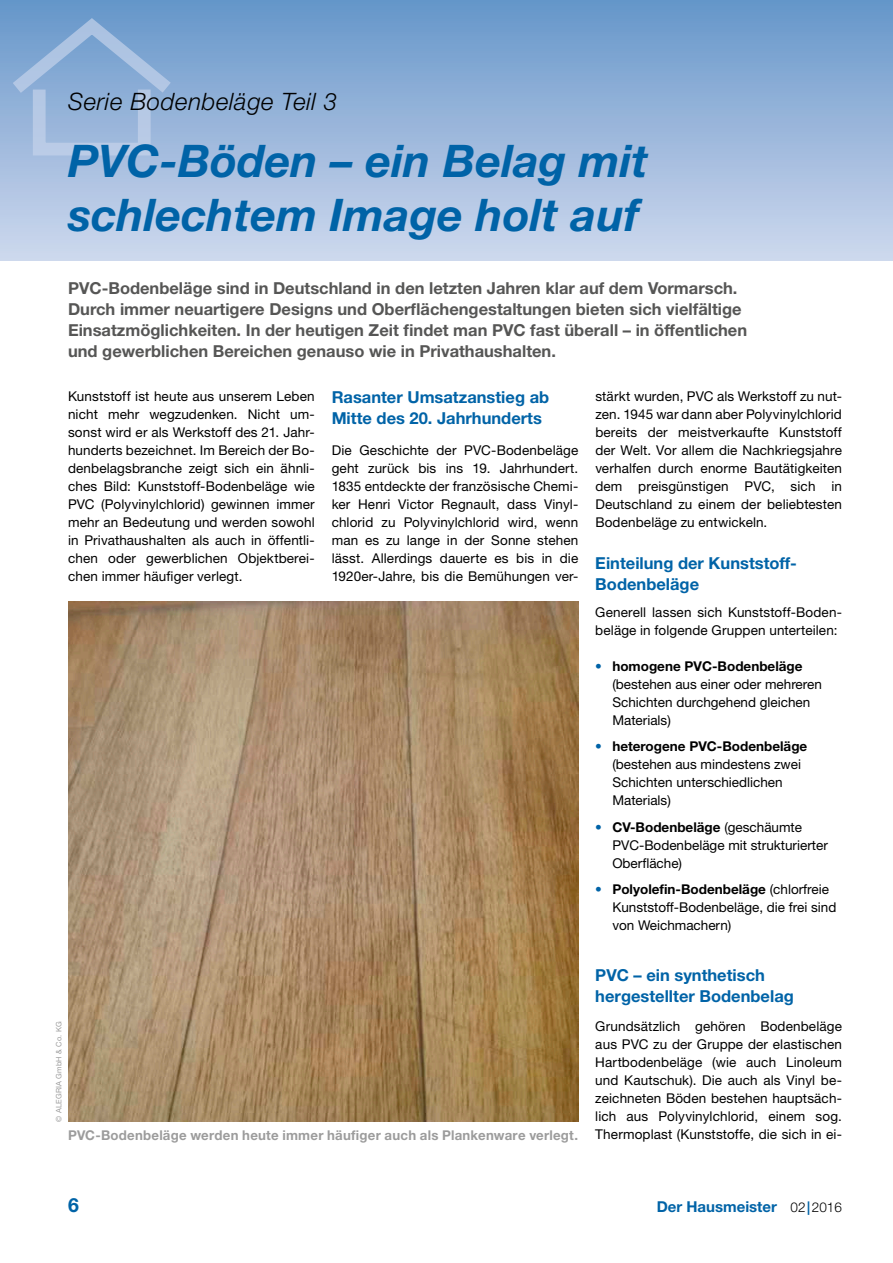
<style>
.page{position:relative;width:893px;height:1263px;background:#fff}
.page>*{position:absolute;margin:0;border:0;box-sizing:border-box;transform-origin:0 0}
.t1{font:italic 700 45px/54px "Helvetica Neue LT Std";color:#0063a7}
.t2{font:italic 300 24px "Helvetica Neue LT Std";letter-spacing:.025em;color:#000}
.t3{font:700 19.5px "Helvetica Neue LT Std";color:#0063a7}
.t4{font:700 16.5px/21px "Helvetica Neue LT Std";color:#565655}
.t5{font:700 16.5px/21px "Helvetica Neue LT Std";color:#0063a7}
.t6{font:700 15px "Helvetica Neue LT Std";color:#0063a7}
.t7{font:13.5px/18px "Helvetica Neue LT Std";color:#000}
.t8{font:700 13.5px "Helvetica Neue LT Std";letter-spacing:.02em;color:#9c9c9c}
.t9{font:7.5px "Helvetica Neue LT Std";letter-spacing:.02em;color:#9c9c9c}
.s1{font-weight:700;color:#0063a7}
.s2{font-weight:700}
.s3{font-weight:300;font-size:13.5px;color:#000}
.s4{font-size:13.5px}
</style>
<div class="page">
<div style="left:0;top:0;width:893px;height:260px;background:linear-gradient(to bottom,#6696c9,#ced8ee)"></div>
<svg style="left:0;top:10px;width:184px;height:147px;background:#8fb0d7"></svg>
<img style="left:68px;top:602px;width:510px;height:519px">
<h2 class="t2" style="left:68px;top:87px;width:271px">Serie Bodenbeläge Teil 3</h2>
<h1 class="t1" style="left:68px;top:132px;width:581px">PVC-Böden – ein Belag mit schlechtem Image holt auf</h1>
<p class="t4" style="left:68px;top:277px;width:681px">PVC-Bodenbeläge sind in Deutschland in den letzten Jahren klar auf dem Vormarsch.<br>Durch immer neuartigere Designs und Oberflächengestaltungen bieten sich vielfältige Einsatzmöglichkeiten. In der heutigen Zeit findet man PVC fast überall – in öffentlichen und gewerblichen Bereichen genauso wie in Privathaushalten.</p>
<p class="t7" style="left:68px;top:387px;width:248px;text-align:justify">Kunststoff ist heute aus unserem Leben nicht mehr wegzudenken. Nicht um&shy;sonst wird er als Werkstoff des 21. Jahr&shy;hunderts bezeichnet. Im Bereich der Bo&shy;denbelagsbranche zeigt sich ein ähnli&shy;ches Bild: Kunststoff-Bodenbeläge wie PVC (Polyvinylchlorid) gewinnen immer mehr an Bedeutung und werden sowohl in Privathaushalten als auch in öffentli&shy;chen oder gewerblichen Objektberei&shy;chen immer häufiger verlegt.</p>
<p class="t5" style="left:332px;top:387px;width:219px">Rasanter Umsatzanstieg ab<br>Mitte des 20. Jahrhunderts</p>
<p class="t7" style="left:595px;top:387px;width:248px;text-align:justify">stärkt wurden, PVC als Werkstoff zu nut&shy;zen. 1945 war dann aber Polyvinylchlorid bereits der meistverkaufte Kunststoff der Welt. Vor allem die Nachkriegsjahre verhalfen durch enorme Bautätigkeiten dem preisgünstigen PVC, sich in Deutschland zu einem der beliebtesten Bodenbeläge zu entwickeln.</p>
<p class="t5" style="left:595px;top:552px;width:203px">Einteilung der Kunststoff-<br>Bodenbeläge</p>
<p class="t7" style="left:595px;top:603px;width:248px">Generell lassen sich Kunststoff-Boden&shy;beläge in folgende Gruppen unterteilen:</p>
<p class="t7" style="left:612px;top:657px;width:211px;text-indent:-17px"><span class="s1">•</span> <span class="s2">homogene PVC-Bodenbeläge </span>(bestehen aus einer oder mehreren<br>Schichten durchgehend gleichen<br>Materials)</p>
<p class="t7" style="left:612px;top:737px;width:197px;text-indent:-17px"><span class="s1">•</span> <span class="s2">heterogene PVC-Bodenbeläge </span>(bestehen aus mindestens zwei<br>Schichten unterschiedlichen<br>Materials)</p>
<p class="t7" style="left:612px;top:818px;width:217px;text-indent:-17px"><span class="s1">•</span> <span class="s2">CV-Bodenbeläge</span> (geschäumte<br>PVC-Bodenbeläge mit strukturierter<br>Oberfläche)</p>
<p class="t7" style="left:612px;top:880px;width:226px;text-indent:-17px"><span class="s1">•</span> <span class="s2">Polyolefin-Bodenbeläge</span> (chlorfreie<br>Kunststoff-Bodenbeläge, die frei sind von Weichmachern)</p>
<p class="t5" style="left:595px;top:964px;width:200px">PVC – ein synthetisch hergestellter Bodenbelag</p>
<p class="t7" style="left:595px;top:1017px;width:248px;text-align:justify">Grundsätzlich gehören Bodenbeläge aus PVC zu der Gruppe der elastischen Hartbodenbeläge (wie auch Linoleum und Kautschuk). Die auch als Vinyl be&shy;zeichneten Böden bestehen hauptsäch&shy;lich aus Polyvinylchlorid, einem sog.<br>Thermoplast (Kunststoffe, die sich in ei-</p>
<p class="t7" style="left:332px;top:441px;width:248px;text-align:justify">Die Geschichte der PVC-Bodenbeläge geht zurück bis ins 19. Jahrhundert.<br>1835 entdeckte der französische Chemi&shy;ker Henri Victor Regnault, dass Vinyl&shy;chlorid zu Polyvinylchlorid wird, wenn man es zu lange in der Sonne stehen lässt. Allerdings dauerte es bis in die 1920er-Jahre, bis die Bemühungen ver-</p>
<p class="t9" style="left:55px;top:1121px;width:102px;rotate:-90deg">© ALEGRIA GmbH &amp; Co. KG</p>
<p class="t8" style="left:68px;top:1126px;width:512px">PVC-Bodenbeläge werden heute immer häufiger auch als Plankenware verlegt.</p>
<h3 class="t3" style="left:68px;top:1193px;width:12px">6</h3>
<p class="t6" style="left:657px;top:1197px;width:187px">Der Hausmeister <span class="s3">02</span><span class="s4">|</span><span class="s3">2016</span></p>
</div>
